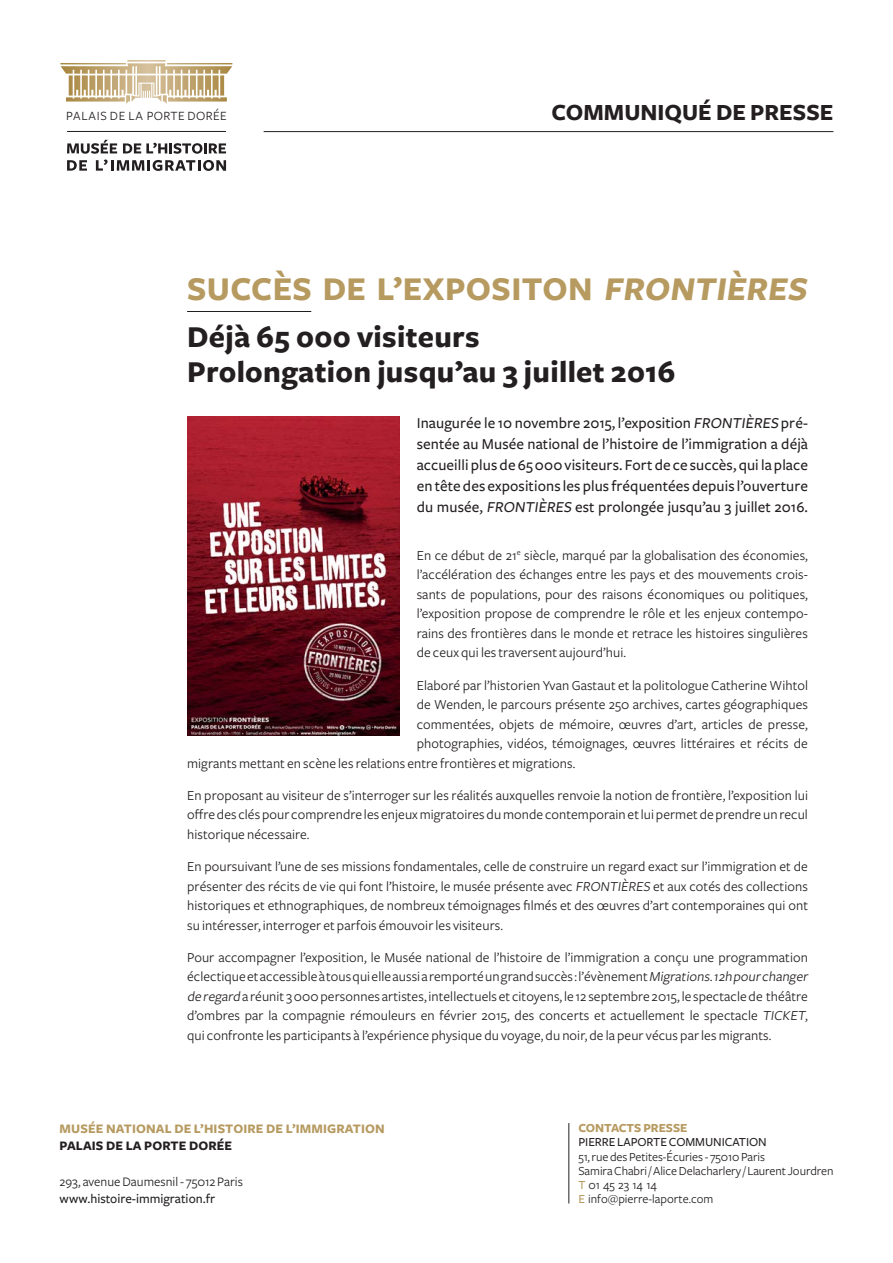
<style>
.page{position:relative;width:893px;height:1263px;background:#fff}
.page>*{position:absolute;margin:0;border:0;box-sizing:border-box;transform-origin:0 0}
.t1{font:700 34.5px "Freight Sans";letter-spacing:.01em;color:#b69a60}
.t2{font:700 31.5px/34.5px "Freight Sans";letter-spacing:.01em;color:#231f20}
.t3{font:700 24px "Freight Sans";color:#231f20}
.t4{font:500 15.75px/21px "Freight Sans";letter-spacing:.005em;color:#231f20;text-align:justify}
.t5{font:14.25px/19.5px "Freight Sans";letter-spacing:.005em;color:#231f20;text-align:justify}
.t6{font:700 13.5px "Freight Sans";letter-spacing:.01em;color:#b69a60}
.t7{font:13.5px "Freight Sans";color:#231f20}
.t8{font:500 13.5px "Freight Sans";color:#231f20}
.t9{font:700 13.5px "Freight Sans";letter-spacing:.01em;color:#231f20}
.t10{font:13.05px "Freight Sans";letter-spacing:.03em;color:#231f20}
.t11{font:12.75px/14.2px "Freight Sans";letter-spacing:-.005em;color:#231f20}
.t12{font:500 12.75px "Freight Sans";letter-spacing:-.005em;color:#231f20}
.t13{font:700 12.75px "Freight Sans";letter-spacing:-.005em;color:#b69a60}
.s1{font-weight:500;color:#b69a60}
</style>
<div class="page">
<hr style="left:264px;top:131px;width:569px;height:1px;background:#231f20">
<svg style="left:60px;top:60px;width:173px;height:111px"></svg>
<hr style="left:67px;top:131px;width:159px;height:1px;background:#231f20">
<hr style="left:568px;top:1123px;width:1px;height:80px;background:#231f20">
<hr style="left:187px;top:311px;width:124px;height:1px;background:#231f20">
<img style="left:187px;top:417px;width:213px;height:319px">
<p class="t10" style="left:66px;top:109px;width:162px">PALAIS DE LA PORTE DORÉE</p>
<h3 class="t3" style="left:552px;top:100px;width:283px">COMMUNIQUÉ DE PRESSE</h3>
<h1 class="t1" style="left:187px;top:270px;width:626px">SUCCÈS DE L’EXPOSITON FRONTIÈRES</h1>
<h2 class="t2" style="left:187px;top:321px;width:490px">Déjà 65 000 visiteurs<br>Prolongation jusqu’au 3 juillet 2016</h2>
<p class="t4" style="left:417px;top:413px;width:393px">Inaugurée le 10 novembre 2015, l’exposition FRONTIÈRES pré&shy;sentée au Musée national de l’histoire de l’immigration a déjà accueilli plus de 65 000 visiteurs. Fort de ce succès, qui la place en tête des expositions les plus fréquentées depuis l’ouverture du musée, FRONTIÈRES est prolongée jusqu’au 3 juillet 2016.</p>
<p class="t5" style="left:417px;top:546px;width:393px">En ce début de 21<sup>e</sup> siècle, marqué par la globalisation des économies, l’accélération des échanges entre les pays et des mouvements crois&shy;sants de populations, pour des raisons économiques ou politiques, l’exposition propose de comprendre le rôle et les enjeux contempo&shy;rains des frontières dans le monde et retrace les histoires singulières de ceux qui les traversent aujourd’hui.</p>
<p class="t5" style="left:417px;top:675px;width:393px">Elaboré par l’historien Yvan Gastaut et la politologue Catherine Wihtol</p>
<p class="t5" style="left:417px;top:695px;width:393px">de Wenden, le parcours présente 250 archives, cartes géographiques</p>
<p class="t5" style="left:417px;top:714px;width:393px">commentées, objets de mémoire, œuvres d’art, articles de presse,</p>
<p class="t5" style="left:417px;top:734px;width:393px">photographies, vidéos, témoignages, œuvres littéraires et récits de</p>
<p class="t5" style="left:187px;top:753px;width:390px">migrants mettant en scène les relations entre frontières et migrations.</p>
<p class="t5" style="left:187px;top:786px;width:622px">En proposant au visiteur de s’interroger sur les réalités auxquelles renvoie la notion de frontière, l’exposition lui offre des clés pour comprendre les enjeux migratoires du monde contemporain et lui permet de prendre un recul historique nécessaire.</p>
<p class="t5" style="left:187px;top:857px;width:622px">En poursuivant l’une de ses missions fondamentales, celle de construire un regard exact sur l’immigration et de présenter des récits de vie qui font l’histoire, le musée présente avec FRONTIÈRES et aux cotés des collections historiques et ethnographiques, de nombreux témoignages filmés et des œuvres d’art contemporaines qui ont su intéresser, interroger et parfois émouvoir les visiteurs.</p>
<p class="t5" style="left:187px;top:948px;width:625px;text-align:left">Pour accompagner l’exposition, le Musée national de l’histoire de l’immigration a conçu une programmation éclectique et accessible à tous qui elle aussi a remporté un grand succès : l’évènement Migrations.12h pour changer de regard a réunit 3000 personnes artistes, intellectuels et citoyens, le 12 septembre 2015, le spectacle de théâtre d’ombres par la compagnie rémouleurs en février 2015, des concerts et actuellement le spectacle TICKET, qui confronte les participants à l’expérience physique du voyage, du noir, de la peur vécus par les migrants.</p>
<p class="t6" style="left:60px;top:1121px;width:327px">MUSÉE NATIONAL DE L’HISTOIRE DE L’IMMIGRATION</p>
<p class="t9" style="left:60px;top:1139px;width:174px">PALAIS DE LA PORTE DORÉE</p>
<p class="t7" style="left:60px;top:1174px;width:185px">293, avenue Daumesnil - 75012 Paris</p>
<p class="t8" style="left:60px;top:1192px;width:157px">www.histoire-immigration.fr</p>
<p class="t13" style="left:578px;top:1121px;width:110px">CONTACTS PRESSE</p>
<p class="t12" style="left:578px;top:1135px;width:190px">PIERRE LAPORTE COMMUNICATION</p>
<p class="t11" style="left:578px;top:1150px;width:257px">51, rue des Petites-Écuries - 75010 Paris<br>Samira Chabri / Alice Delacharlery / Laurent Jourdren <span class="s1">T</span> 01 45 23 14 14<br><span class="s1">E</span> info@pierre-laporte.com</p>
</div>
